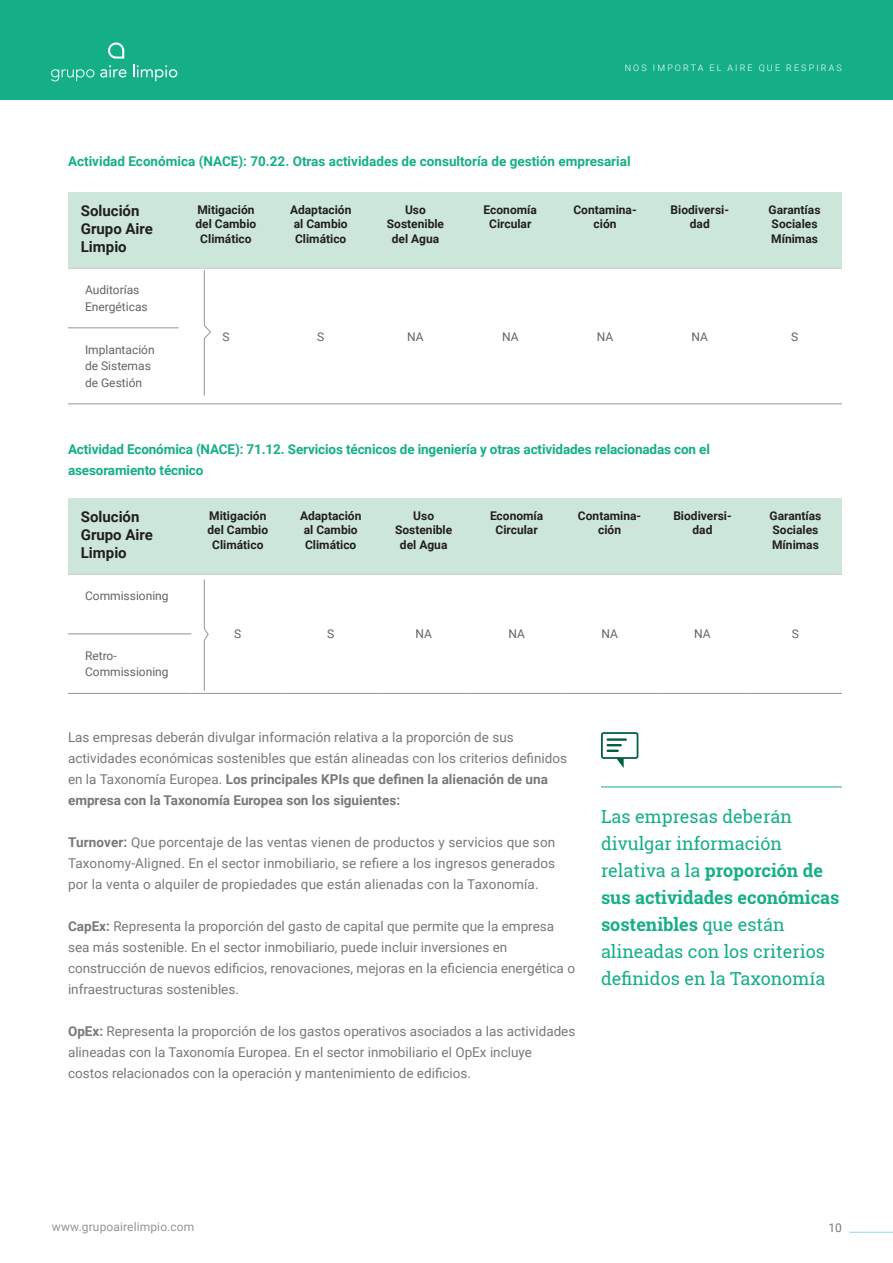
<style>
.page{position:relative;width:893px;height:1263px;background:#fff}
.page>*{position:absolute;margin:0;border:0;box-sizing:border-box;transform-origin:0 0}
.t1{font:18px/27px "Roboto Slab";color:#15af87}
.t2{font:700 15px/18px "Roboto";color:#231f20}
.t3{font:13.5px/21px "Roboto";color:#76787b}
.t4{font:700 13.5px/21px "Roboto";letter-spacing:-.01em;color:#15af87}
.t5{font:700 12px/14.4px "Roboto";color:#231f20;text-align:center}
.t6{font:12px/16.5px "Roboto";color:#636366}
.t7{font:12px "Roboto";letter-spacing:.01em;color:#939598}
.t8{font:12px "Roboto";color:#76787b}
.t9{font:300 9px "Roboto";letter-spacing:.235em;color:#fff}
.s1{font-weight:700}
</style>
<div class="page">
<div style="left:0;top:0;width:893px;height:100px;background:#15af87"></div>
<hr style="left:849px;top:1232px;width:44px;height:1px;background:#8dd7f7">
<svg style="left:108px;top:43px;width:16px;height:16px"></svg>
<svg style="left:51px;top:69px;width:43px;height:12px"></svg>
<svg style="left:100px;top:65px;width:27px;height:13px"></svg>
<svg style="left:133px;top:64px;width:44px;height:17px"></svg>
<div style="left:68px;top:192px;width:774px;height:76px;background:#cce6da"></div>
<hr style="left:68px;top:268px;width:111px;height:1px;background:#c7c8ca">
<hr style="left:179px;top:268px;width:94px;height:1px;background:#c7c8ca">
<hr style="left:273px;top:268px;width:95px;height:1px;background:#c7c8ca">
<hr style="left:368px;top:268px;width:95px;height:1px;background:#c7c8ca">
<hr style="left:463px;top:268px;width:95px;height:1px;background:#c7c8ca">
<hr style="left:558px;top:268px;width:94px;height:1px;background:#c7c8ca">
<hr style="left:652px;top:268px;width:95px;height:1px;background:#c7c8ca">
<hr style="left:747px;top:268px;width:95px;height:1px;background:#c7c8ca">
<hr style="left:68px;top:328px;width:111px;height:1px;background:#939598">
<hr style="left:179px;top:404px;width:94px;height:1px;background:#939598">
<hr style="left:273px;top:404px;width:95px;height:1px;background:#939598">
<hr style="left:368px;top:404px;width:95px;height:1px;background:#939598">
<hr style="left:463px;top:404px;width:95px;height:1px;background:#939598">
<hr style="left:558px;top:404px;width:94px;height:1px;background:#939598">
<hr style="left:652px;top:404px;width:95px;height:1px;background:#939598">
<hr style="left:747px;top:404px;width:95px;height:1px;background:#939598">
<hr style="left:68px;top:404px;width:111px;height:1px;background:#939598">
<div style="left:68px;top:498px;width:774px;height:76px;background:#cce6da"></div>
<hr style="left:68px;top:574px;width:123px;height:1px;background:#c7c8ca">
<hr style="left:191px;top:574px;width:93px;height:1px;background:#c7c8ca">
<hr style="left:284px;top:574px;width:93px;height:1px;background:#c7c8ca">
<hr style="left:377px;top:574px;width:93px;height:1px;background:#c7c8ca">
<hr style="left:470px;top:574px;width:93px;height:1px;background:#c7c8ca">
<hr style="left:563px;top:574px;width:93px;height:1px;background:#c7c8ca">
<hr style="left:656px;top:574px;width:93px;height:1px;background:#c7c8ca">
<hr style="left:749px;top:574px;width:93px;height:1px;background:#c7c8ca">
<hr style="left:68px;top:634px;width:123px;height:1px;background:#939598">
<hr style="left:191px;top:693px;width:93px;height:1px;background:#939598">
<hr style="left:284px;top:693px;width:93px;height:1px;background:#939598">
<hr style="left:377px;top:693px;width:93px;height:1px;background:#939598">
<hr style="left:470px;top:693px;width:93px;height:1px;background:#939598">
<hr style="left:563px;top:693px;width:93px;height:1px;background:#939598">
<hr style="left:656px;top:693px;width:93px;height:1px;background:#939598">
<hr style="left:749px;top:693px;width:93px;height:1px;background:#939598">
<hr style="left:68px;top:693px;width:123px;height:1px;background:#939598">
<hr style="left:601px;top:786px;width:241px;height:1px;background:#15af87">
<svg style="left:601px;top:732px;width:37px;height:36px"></svg>
<svg style="left:204px;top:270px;width:7px;height:126px"></svg>
<svg style="left:204px;top:579px;width:5px;height:112px"></svg>
<p class="t9" style="left:625px;top:61px;width:218px">NOS IMPORTA EL AIRE QUE RESPIRAS</p>
<p class="t4" style="left:68px;top:150px;width:564px">Actividad Económica (NACE): 70.22. Otras actividades de consultoría de gestión empresarial</p>
<p class="t2" style="left:81px;top:201px;width:60px">Solución</p>
<p class="t2" style="left:81px;top:219px;width:74px">Grupo Aire<br>Limpio</p>
<p class="t6" style="left:85px;top:281px;width:64px">Auditorías<br>Energéticas</p>
<p class="t6" style="left:85px;top:341px;width:71px">Implantación de Sistemas de Gestión</p>
<p class="t5" style="left:196px;top:202px;width:62px">Mitigación del Cambio<br>Climático</p>
<p class="t5" style="left:290px;top:202px;width:63px">Adaptación al Cambio<br>Climático</p>
<p class="t5" style="left:387px;top:202px;width:59px">Uso<br>Sostenible del Agua</p>
<p class="t5" style="left:484px;top:202px;width:55px">Economía<br>Circular</p>
<p class="t5" style="left:573px;top:202px;width:65px">Contamina&shy;ción</p>
<p class="t5" style="left:671px;top:202px;width:60px">Biodiversi&shy;dad</p>
<p class="t5" style="left:769px;top:202px;width:53px;text-align:left">Garantías<br>Sociales<br>Mínimas</p>
<p class="t6" style="left:222px;top:328px;width:9px">S</p>
<p class="t6" style="left:317px;top:328px;width:9px">S</p>
<p class="t6" style="left:407px;top:328px;width:18px">NA</p>
<p class="t6" style="left:502px;top:328px;width:18px">NA</p>
<p class="t6" style="left:597px;top:328px;width:18px">NA</p>
<p class="t6" style="left:692px;top:328px;width:18px">NA</p>
<p class="t6" style="left:791px;top:328px;width:9px">S</p>
<p class="t4" style="left:68px;top:438px;width:643px">Actividad Económica (NACE): 71.12. Servicios técnicos de ingeniería y otras actividades relacionadas con el asesoramiento técnico</p>
<p class="t2" style="left:81px;top:507px;width:60px">Solución</p>
<p class="t2" style="left:81px;top:525px;width:74px">Grupo Aire<br>Limpio</p>
<p class="t6" style="left:85px;top:587px;width:85px">Commissioning</p>
<p class="t6" style="left:85px;top:647px;width:85px">Retro-<br>Commissioning</p>
<p class="t5" style="left:207px;top:508px;width:62px">Mitigación del Cambio<br>Climático</p>
<p class="t5" style="left:300px;top:508px;width:63px">Adaptación al Cambio<br>Climático</p>
<p class="t5" style="left:395px;top:508px;width:59px">Uso<br>Sostenible del Agua</p>
<p class="t5" style="left:490px;top:508px;width:55px">Economía<br>Circular</p>
<p class="t5" style="left:578px;top:508px;width:65px">Contamina&shy;ción</p>
<p class="t5" style="left:673px;top:508px;width:60px">Biodiversi&shy;dad</p>
<p class="t5" style="left:769px;top:508px;width:53px;text-align:left">Garantías<br>Sociales<br>Mínimas</p>
<p class="t6" style="left:234px;top:625px;width:9px">S</p>
<p class="t6" style="left:327px;top:625px;width:9px">S</p>
<p class="t6" style="left:415px;top:625px;width:18px">NA</p>
<p class="t6" style="left:508px;top:625px;width:18px">NA</p>
<p class="t6" style="left:601px;top:625px;width:18px">NA</p>
<p class="t6" style="left:694px;top:625px;width:18px">NA</p>
<p class="t6" style="left:792px;top:625px;width:9px">S</p>
<p class="t3" style="left:68px;top:726px;width:500px">Las empresas deberán divulgar información relativa a la proporción de sus actividades económicas sostenibles que están alineadas con los criterios definidos en la Taxonomía Europea. <span class="s1">Los principales KPIs que definen la alienación de una empresa con la Taxonomía Europea son los siguientes:</span></p>
<p class="t3" style="left:68px;top:831px;width:489px;text-align:justify"><span class="s1">Turnover:</span> Que porcentaje de las ventas vienen de productos y servicios que son Taxonomy-Aligned. En el sector inmobiliario, se refiere a los ingresos generados por la venta o alquiler de propiedades que están alienadas con la Taxonomía.</p>
<p class="t3" style="left:68px;top:915px;width:508px"><span class="s1">CapEx:</span> Representa la proporción del gasto de capital que permite que la empresa sea más sostenible. En el sector inmobiliario, puede incluir inversiones en construcción de nuevos edificios, renovaciones, mejoras en la eficiencia energética o infraestructuras sostenibles.</p>
<p class="t3" style="left:68px;top:1020px;width:509px"><span class="s1">OpEx:</span> Representa la proporción de los gastos operativos asociados a las actividades alineadas con la Taxonomía Europea. En el sector inmobiliario el OpEx incluye costos relacionados con la operación y mantenimiento de edificios.</p>
<p class="t1" style="left:601px;top:803px;width:240px">Las empresas deberán divulgar información relativa a la <span class="s1">proporción de sus actividades económicas sostenibles</span> que están alineadas con los criterios definidos en la Taxonomía</p>
<p class="t7" style="left:52px;top:1218px;width:144px">www.grupoairelimpio.com</p>
<p class="t8" style="left:828px;top:1219px;width:15px">10</p>
</div>
